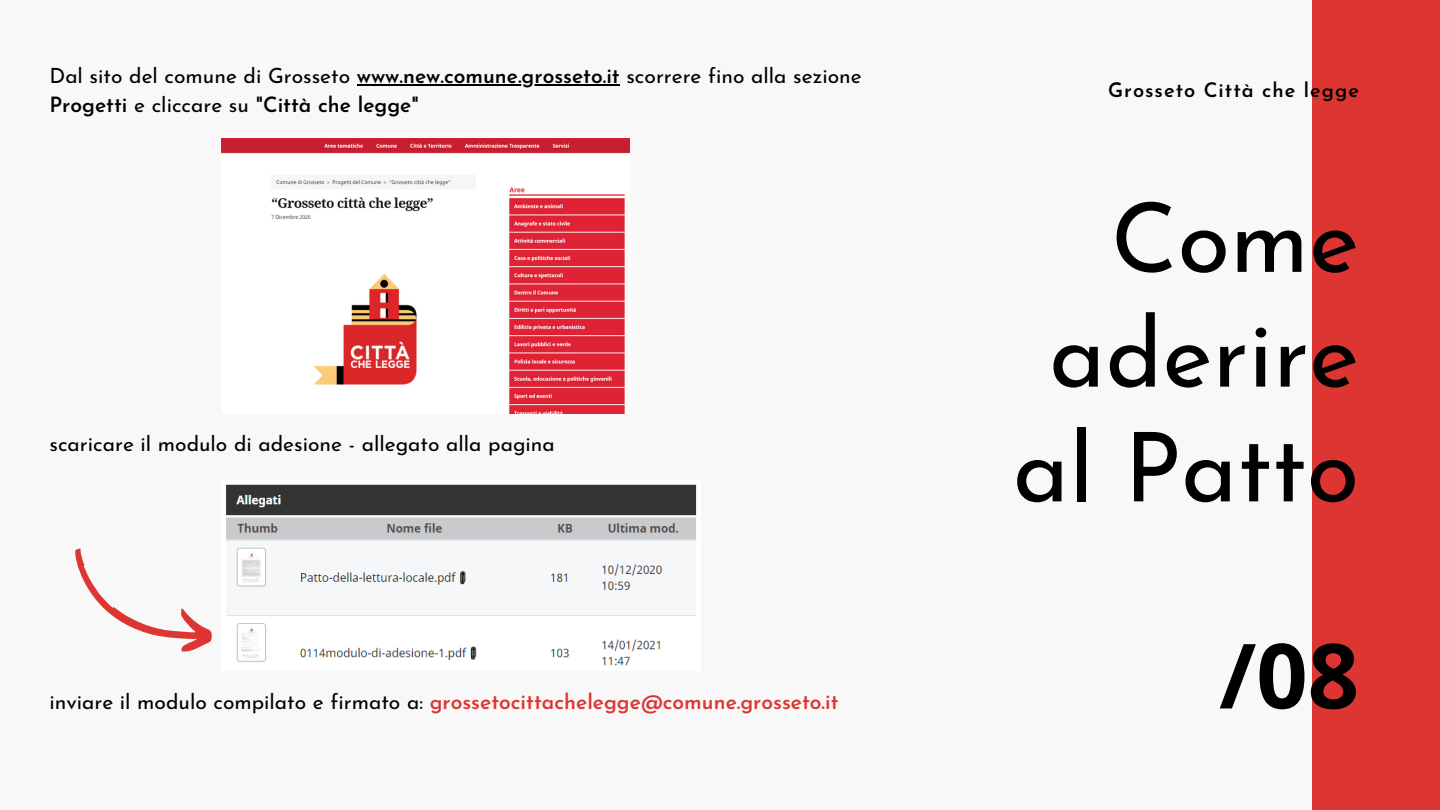
<style>
.page{position:relative;width:1440px;height:810px;background:#f8f8f8}
.page>*{position:absolute;margin:0;border:0;box-sizing:border-box;transform-origin:0 0}
.t1{font:96px/114.8px "Josefin Sans";color:#000;text-align:right}
.t2{font:700 90px "Open Sans";color:#000}
.t3{font:21px/29.2px "Josefin Sans";color:#000}
.t4{font:600 21px "Josefin Sans";color:#dd3531}
.t5{font:600 20px "Josefin Sans";letter-spacing:.05em;color:#000}
.s1{font-weight:600}
.s2{font-weight:400;color:#000}
</style>
<div class="page">
<div style="left:1313px;top:0;width:127px;height:810px;background:#dd3531"></div>
<img style="left:222px;top:139px;width:407px;height:274px">
<img style="left:226px;top:484px;width:471px;height:182px">
<svg style="left:75px;top:548px;width:137px;height:104px"></svg>
<hr style="left:357px;top:84px;width:263px;height:2px;background:#000">
<p class="t3" style="left:50px;top:63px;width:814px">Dal sito del comune di Grosseto <span class="s1">www.new.comune.grosseto.it</span> scorrere fino alla sezione<br><span class="s1">Progetti</span> e cliccare su <span class="s1">"Città che legge"</span></p>
<p class="t3" style="left:50px;top:431px;width:507px">scaricare il modulo di adesione - allegato alla pagina</p>
<p class="t4" style="left:50px;top:693px;width:791px"><span class="s2">inviare il modulo compilato e firmato a:</span> grossetocittachelegge@comune.grosseto.it</p>
<p class="t5" style="left:1108px;top:82px;width:252px">Grosseto Città che legge</p>
<p class="t1" style="left:1013px;top:190px;width:348px">Come aderire al Patto</p>
<p class="t2" style="left:1219px;top:612px;width:141px">/08</p>
</div>
